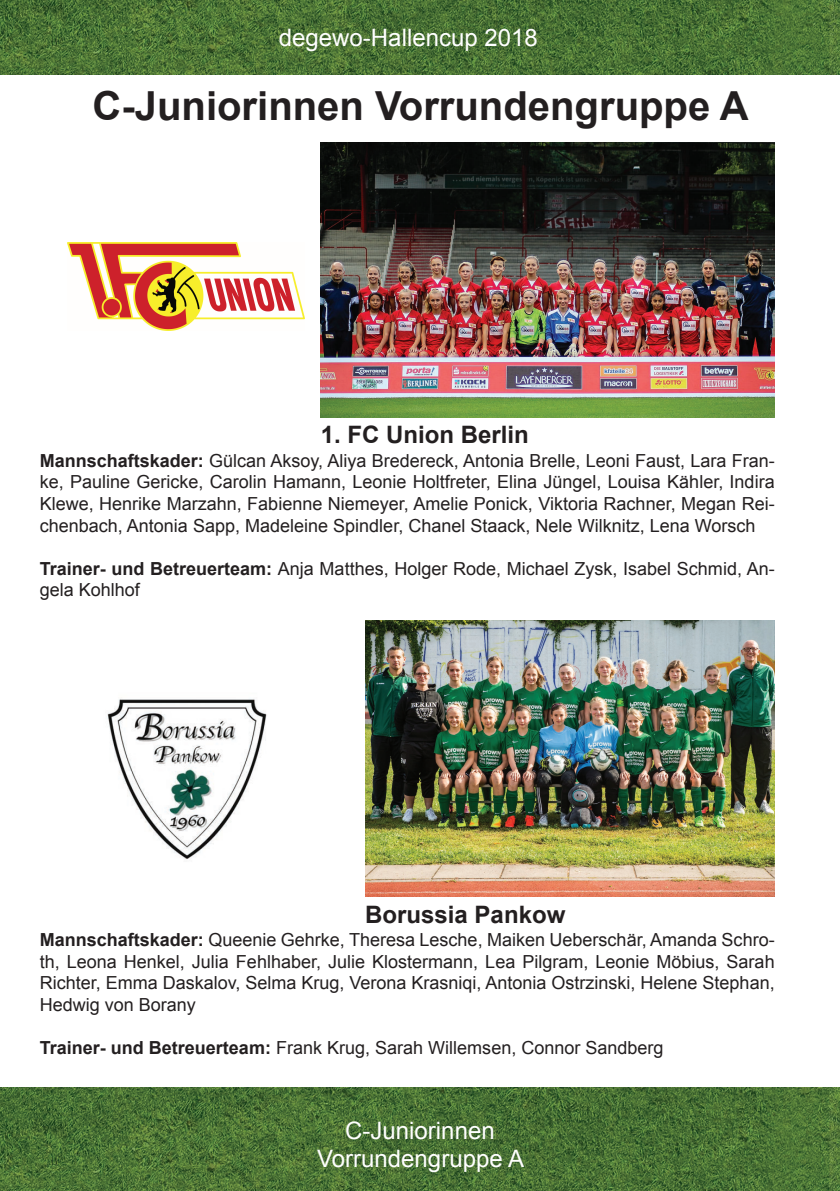
<style>
.page{position:relative;width:840px;height:1191px;background:#fff}
.page>*{position:absolute;margin:0;border:0;box-sizing:border-box;transform-origin:0 0}
.t1{font:700 40px "Arial";color:#231f20}
.t2{font:24px/28.8px "Arial";color:#fff;text-align:center}
.t3{font:700 24px "Arial";color:#231f20}
.t4{font:18px/21.6px "Arial";color:#231f20;text-align:justify}
.s1{font-weight:700}
</style>
<div class="page">
<img style="left:0;top:0;width:839px;height:74px">
<img style="left:0;top:1088px;width:839px;height:103px">
<img style="left:68px;top:243px;width:236px;height:88px">
<img style="left:107px;top:699px;width:160px;height:160px">
<img style="left:365px;top:621px;width:409px;height:275px">
<img style="left:320px;top:142px;width:454px;height:275px">
<h2 class="t2" style="left:279px;top:23px;width:260px">degewo-Hallencup 2018</h2>
<h1 class="t1" style="left:93px;top:79px;width:657px">C-Juniorinnen Vorrundengruppe A</h1>
<h2 class="t3" style="left:320px;top:418px;width:210px">1. FC Union Berlin</h2>
<p class="t4" style="left:40px;top:450px;width:736px"><span class="s1">Mannschaftskader:</span> Gülcan Aksoy, Aliya Bredereck, Antonia Brelle, Leoni Faust, Lara Fran&shy;ke, Pauline Gericke, Carolin Hamann, Leonie Holtfreter, Elina Jüngel, Louisa Kähler, Indira Klewe, Henrike Marzahn, Fabienne Niemeyer, Amelie Ponick, Viktoria Rachner, Megan Rei&shy;chenbach, Antonia Sapp, Madeleine Spindler, Chanel Staack, Nele Wilknitz, Lena Worsch</p>
<p class="t4" style="left:40px;top:558px;width:736px"><span class="s1">Trainer- und Betreuerteam:</span> Anja Matthes, Holger Rode, Michael Zysk, Isabel Schmid, An&shy;gela Kohlhof</p>
<h2 class="t3" style="left:365px;top:898px;width:202px">Borussia Pankow</h2>
<p class="t4" style="left:40px;top:929px;width:736px"><span class="s1">Mannschaftskader:</span> Queenie Gehrke, Theresa Lesche, Maiken Ueberschär, Amanda Schro&shy;th, Leona Henkel, Julia Fehlhaber, Julie Klostermann, Lea Pilgram, Leonie Möbius, Sarah Richter, Emma Daskalov, Selma Krug, Verona Krasniqi, Antonia Ostrzinski, Helene Stephan, Hedwig von Borany</p>
<p class="t4" style="left:40px;top:1037px;width:625px"><span class="s1">Trainer- und Betreuerteam:</span> Frank Krug, Sarah Willemsen, Connor Sandberg</p>
<h2 class="t2" style="left:317px;top:1116px;width:208px">C-Juniorinnen<br>Vorrundengruppe A</h2>
</div>
